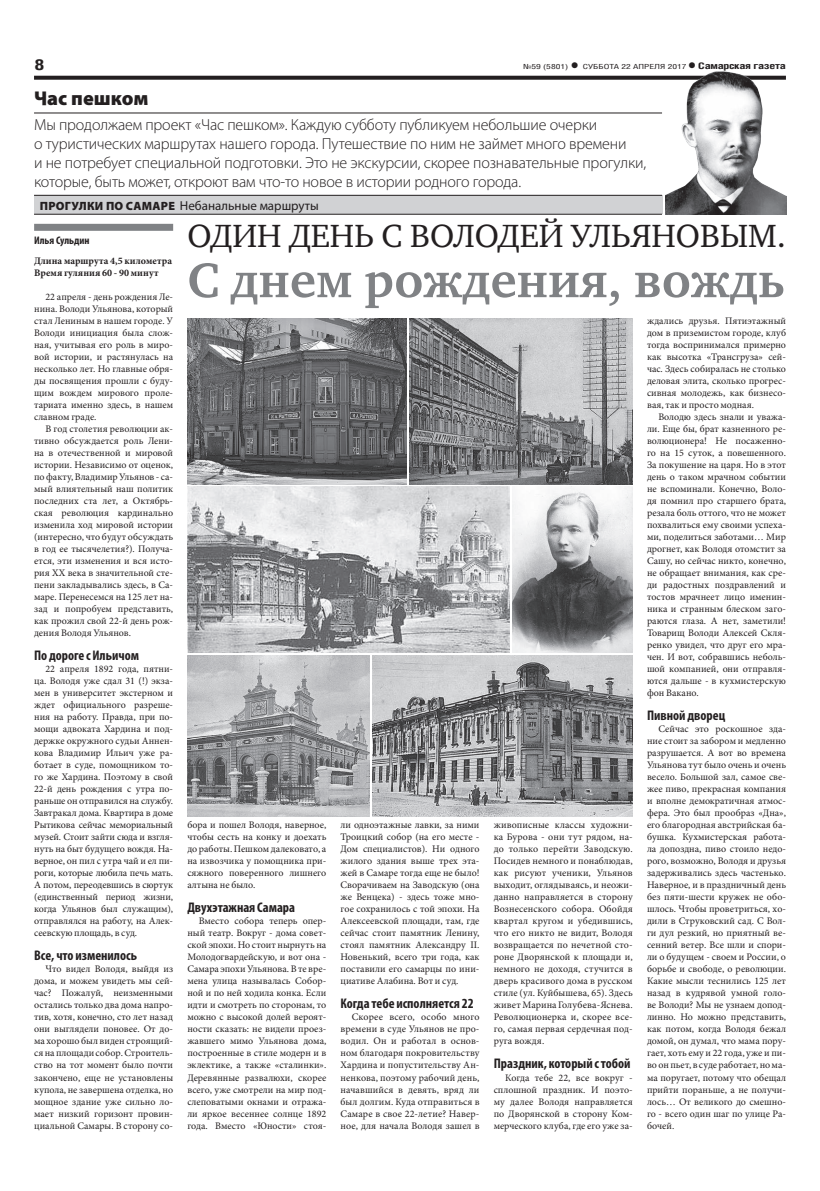
<style>
.page{position:relative;width:820px;height:1191px;background:#fff}
.page>*{position:absolute;margin:0;border:0;box-sizing:border-box;transform-origin:0 0}
.ЗАГОЛОВОК{font:700 50px "Charter C";color:#808285}
.ЗАГОЛОВОК-2{font:33px "Charter C";color:#231f20}
.рубрика{font:900 20px "Myriad Pro";color:#231f20}
.круглый_стол_тема{font:300 16px/19px "Myriad Pro";letter-spacing:-.01em;color:#231f20}
.t1{font:700 15px "Helios Cond";color:#231f20;scale:1.4 1}
.ЗАГ_в_ТЕКСТЕ{font:700 condensed 14px "Myriad Pro";color:#231f20}
.РУБРИКА{font:13px "Myriad Pro";color:#231f20}
.АВТОР_чб{font:700 condensed 11px "Myriad Pro";color:#231f20}
.ОСНОВНОЙ{font:10px/12px "Minion Pro";color:#231f20;text-align:justify}
.ОСНОВНОЙ-2{font:700 10px "Minion Pro";color:#231f20}
.t2{font:700 9px "Helios Cond";letter-spacing:-.02em;color:#231f20;scale:1.4 1}
.t3{font:7px "Helios Cond";color:#231f20;scale:1.4 1}
.s1{font-weight:700;font-size:16px}
.s2{font-size:16px}
.s3{font-weight:900;font-size:12px}
</style>
<div class="page">
<svg style="left:34px;top:76px;width:631px;height:4px;background:#322f2f"></svg>
<img style="left:187px;top:655px;width:182px;height:161px">
<div style="left:34px;top:224px;width:139px;height:7px;background:#808285"></div>
<hr style="left:34px;top:113px;width:627px;height:1px;background:#231f20">
<div style="left:34px;top:195px;width:627px;height:19px;background:#d1d2d4"></div>
<hr style="left:34px;top:195px;width:627px;height:1px;background:#231f20">
<hr style="left:34px;top:214px;width:627px;height:1px;background:#231f20">
<img style="left:665px;top:71px;width:120px;height:143px">
<img style="left:187px;top:319px;width:219px;height:165px">
<img style="left:512px;top:487px;width:120px;height:165px">
<img style="left:409px;top:319px;width:223px;height:165px">
<img style="left:372px;top:655px;width:260px;height:161px">
<img style="left:187px;top:487px;width:322px;height:165px">
<p class="t1" style="left:34px;top:55px;width:9px">8</p>
<p class="t3" style="left:523px;top:63px;width:118px">№59 (5801) <span class="s1">•</span> СУББОТА 22 АПРЕЛЯ 2017</p>
<p class="t2" style="left:687px;top:61px;width:72px"><span class="s2">•</span> Самарская газета</p>
<p class="рубрика" style="left:34px;top:87px;width:116px">Час пешком</p>
<p class="круглый_стол_тема" style="left:34px;top:115px;width:613px">Мы продолжаем проект «Час пешком». Каждую субботу публикуем небольшие очерки<br>о туристических маршрутах нашего города. Путешествие по ним не займет много времени<br>и не потребует специальной подготовки. Это не экскурсии, скорее познавательные прогулки, которые, быть может, откроют вам что-то новое в истории родного города.</p>
<p class="РУБРИКА" style="left:40px;top:197px;width:280px"><span class="s3">ПРОГУЛКИ ПО САМАРЕ</span> Небанальные маршруты</p>
<p class="АВТОР_чб" style="left:34px;top:234px;width:57px">Илья Сульдин</p>
<p class="ОСНОВНОЙ-2" style="left:34px;top:254px;width:139px">Длина маршрута 4,5 километра</p>
<p class="ОСНОВНОЙ-2" style="left:34px;top:266px;width:126px">Время гуляния 60 - 90 минут</p>
<p class="ОСНОВНОЙ" style="left:34px;top:291px;width:140px;text-indent:11px">22 апреля - день рождения Ле&shy;нина. Володи Ульянова, который стал Лениным в нашем городе. У Володи инициация была слож&shy;ная, учитывая его роль в миро&shy;вой истории, и растянулась на несколько лет. Но главные обря&shy;ды посвящения прошли с буду&shy;щим вождем мирового проле&shy;тариата именно здесь, в нашем славном граде.</p>
<p class="ОСНОВНОЙ" style="left:34px;top:423px;width:140px;text-indent:11px">В год столетия революции ак&shy;тивно обсуждается роль Лени&shy;на в отечественной и мировой истории. Независимо от оценок, по факту, Владимир Ульянов - са&shy;мый влиятельный наш политик последних ста лет, а Октябрь&shy;ская революция кардинально изменила ход мировой истории (интересно, что будут обсуждать в год ее тысячелетия?). Получа&shy;ется, эти изменения и вся исто&shy;рия XX века в значительной сте&shy;пени закладывались здесь, в Са&shy;маре. Перенесемся на 125 лет на&shy;зад и попробуем представить, как прожил свой 22-й день рож&shy;дения Володя Ульянов.</p>
<p class="ЗАГ_в_ТЕКСТЕ" style="left:34px;top:647px;width:106px">По дороге с Ильичом</p>
<p class="ОСНОВНОЙ" style="left:34px;top:663px;width:140px;text-indent:11px">22 апреля 1892 года, пятни&shy;ца. Володя уже сдал 31 (!) экза&shy;мен в университет экстерном и ждет официального разреше&shy;ния на работу. Правда, при по&shy;мощи адвоката Хардина и под&shy;держке окружного судьи Аннен&shy;кова Владимир Ильич уже ра&shy;ботает в суде, помощником то&shy;го же Хардина. Поэтому в свой 22-й день рождения с утра по&shy;раньше он отправился на службу.<br>Завтракал дома. Квартира в доме Рытикова сейчас мемориальный музей. Стоит зайти сюда и взгля&shy;нуть на быт будущего вождя. На&shy;верное, он пил с утра чай и ел пи&shy;роги, которые любила печь мать.<br>А потом, переодевшись в сюртук (единственный период жизни, когда Ульянов был служащим), отправлялся на работу, на Алек&shy;сеевскую площадь, в суд.</p>
<p class="ЗАГ_в_ТЕКСТЕ" style="left:34px;top:947px;width:104px">Все, что изменилось</p>
<p class="ОСНОВНОЙ" style="left:34px;top:963px;width:140px;text-indent:11px">Что видел Володя, выйдя из дома, и можем увидеть мы сей&shy;час? Пожалуй, неизменными остались только два дома напро&shy;тив, хотя, конечно, сто лет назад они выглядели поновее. От до&shy;ма хорошо был виден строящий&shy;ся на площади собор. Строитель&shy;ство на тот момент было почти закончено, еще не установлены купола, не завершена отделка, но мощное здание уже сильно ло&shy;мает низкий горизонт провин&shy;циальной Самары. В сторону со-</p>
<p class="ЗАГОЛОВОК-2" style="left:187px;top:218px;width:600px">ОДИН ДЕНЬ С ВОЛОДЕЙ УЛЬЯНОВЫМ.</p>
<p class="ЗАГОЛОВОК" style="left:187px;top:253px;width:598px">С днем рождения, вождь</p>
<p class="ОСНОВНОЙ" style="left:187px;top:819px;width:140px">бора и пошел Володя, наверное, чтобы сесть на конку и доехать до работы. Пешком далековато, а на извозчика у помощника при&shy;сяжного поверенного лишнего алтына не было.</p>
<p class="ЗАГ_в_ТЕКСТЕ" style="left:187px;top:899px;width:109px">Двухэтажная Самара</p>
<p class="ОСНОВНОЙ" style="left:187px;top:915px;width:140px;text-indent:11px">Вместо собора теперь опер&shy;ный театр. Вокруг - дома совет&shy;ской эпохи. Но стоит нырнуть на Молодогвардейскую, и вот она - Самара эпохи Ульянова. В те вре&shy;мена улица называлась Собор&shy;ной и по ней ходила конка. Если идти и смотреть по сторонам, то можно с высокой долей вероят&shy;ности сказать: не видели проез&shy;жавшего мимо Ульянова дома, построенные в стиле модерн и в эклектике, а также «сталинки».<br>Деревянные развалюхи, скорее всего, уже смотрели на мир под&shy;слеповатыми окнами и отража&shy;ли яркое весеннее солнце 1892 года. Вместо «Юности» стоя-</p>
<p class="ОСНОВНОЙ" style="left:340px;top:819px;width:140px">ли одноэтажные лавки, за ними Троицкий собор (на его месте - Дом специалистов). Ни одного жилого здания выше трех эта&shy;жей в Самаре тогда еще не было!<br>Сворачиваем на Заводскую (она же Венцека) - здесь тоже мно&shy;гое сохранилось с той эпохи. На Алексеевской площади, там, где сейчас стоит памятник Ленину, стоял памятник Александру II.<br>Новенький, всего три года, как поставили его самарцы по ини&shy;циативе Алабина. Вот и суд.</p>
<p class="ЗАГ_в_ТЕКСТЕ" style="left:340px;top:995px;width:135px">Когда тебе исполняется 22</p>
<p class="ОСНОВНОЙ" style="left:340px;top:1011px;width:140px;text-indent:11px">Скорее всего, особо много времени в суде Ульянов не про&shy;водил. Он и работал в основ&shy;ном благодаря покровительству Хардина и попустительству Ан&shy;ненкова, поэтому рабочий день, начавшийся в девять, вряд ли был долгим. Куда отправиться в Самаре в свое 22-летие? Навер&shy;ное, для начала Володя зашел в</p>
<p class="ОСНОВНОЙ" style="left:493px;top:819px;width:140px">живописные классы художни&shy;ка Бурова - они тут рядом, на&shy;до только перейти Заводскую.<br>Посидев немного и понаблюдав, как рисуют ученики, Ульянов выходит, оглядываясь, и неожи&shy;данно направляется в сторону Вознесенского собора. Обойдя квартал кругом и убедившись, что его никто не видит, Володя возвращается по нечетной сто&shy;роне Дворянской к площади и, немного не доходя, стучится в дверь красивого дома в русском стиле (ул. Куйбышева, 65). Здесь живет Марина Голубева-Яснева.<br>Революционерка и, скорее все&shy;го, самая первая сердечная под&shy;руга вождя.</p>
<p class="ЗАГ_в_ТЕКСТЕ" style="left:493px;top:1055px;width:138px">Праздник, который с тобой</p>
<p class="ОСНОВНОЙ" style="left:493px;top:1071px;width:140px;text-indent:11px">Когда тебе 22, все вокруг - сплошной праздник. И поэто&shy;му далее Володя направляется по Дворянской в сторону Ком&shy;мерческого клуба, где его уже за-</p>
<p class="ОСНОВНОЙ" style="left:646px;top:315px;width:140px">ждались друзья. Пятиэтажный дом в приземистом городе, клуб тогда воспринимался примерно как высотка «Трансгруза» сей&shy;час. Здесь собиралась не столько деловая элита, сколько прогрес&shy;сивная молодежь, как бизнесо&shy;вая, так и просто модная.</p>
<p class="ОСНОВНОЙ" style="left:646px;top:411px;width:140px;text-indent:11px">Володю здесь знали и уважа&shy;ли. Еще бы, брат казненного ре&shy;волюционера! Не посаженно&shy;го на 15 суток, а повешенного.<br>За покушение на царя. Но в этот день о таком мрачном событии не вспоминали. Конечно, Воло&shy;дя помнил про старшего брата, резала боль оттого, что не может похвалиться ему своими успеха&shy;ми, поделиться заботами… Мир дрогнет, как Володя отомстит за Сашу, но сейчас никто, конечно, не обращает внимания, как сре&shy;ди радостных поздравлений и тостов мрачнеет лицо именин&shy;ника и странным блеском заго&shy;раются глаза. А нет, заметили!<br>Товарищ Володи Алексей Скля&shy;ренко увидел, что друг его мра&shy;чен. И вот, собравшись неболь&shy;шой компанией, они отправля&shy;ются дальше - в кухмистерскую фон Вакано.</p>
<p class="ЗАГ_в_ТЕКСТЕ" style="left:646px;top:707px;width:80px">Пивной дворец</p>
<p class="ОСНОВНОЙ" style="left:646px;top:723px;width:140px;text-indent:11px">Сейчас это роскошное зда&shy;ние стоит за забором и медленно разрушается. А вот во времена Ульянова тут было очень и очень весело. Большой зал, самое све&shy;жее пиво, прекрасная компания и вполне демократичная атмос&shy;фера. Это был прообраз «Дна», его благородная австрийская ба&shy;бушка. Кухмистерская работа&shy;ла допоздна, пиво стоило недо&shy;рого, возможно, Володя и друзья задерживались здесь частенько.<br>Наверное, и в праздничный день без пяти-шести кружек не обо&shy;шлось. Чтобы проветриться, хо&shy;дили в Струковский сад. С Вол&shy;ги дул резкий, но приятный ве&shy;сенний ветер. Все шли и спори&shy;ли о будущем - своем и России, о борьбе и свободе, о революции.<br>Какие мысли теснились 125 лет назад в кудрявой умной голо&shy;ве Володи? Мы не узнаем допод&shy;линно. Но можно представить, как потом, когда Володя бежал домой, он думал, что мама пору&shy;гает, хоть ему и 22 года, уже и пи&shy;во он пьет, в суде работает, но ма&shy;ма поругает, потому что обещал прийти пораньше, а не получи&shy;лось… От великого до смешно&shy;го - всего один шаг по улице Ра&shy;бочей.</p>
</div>
